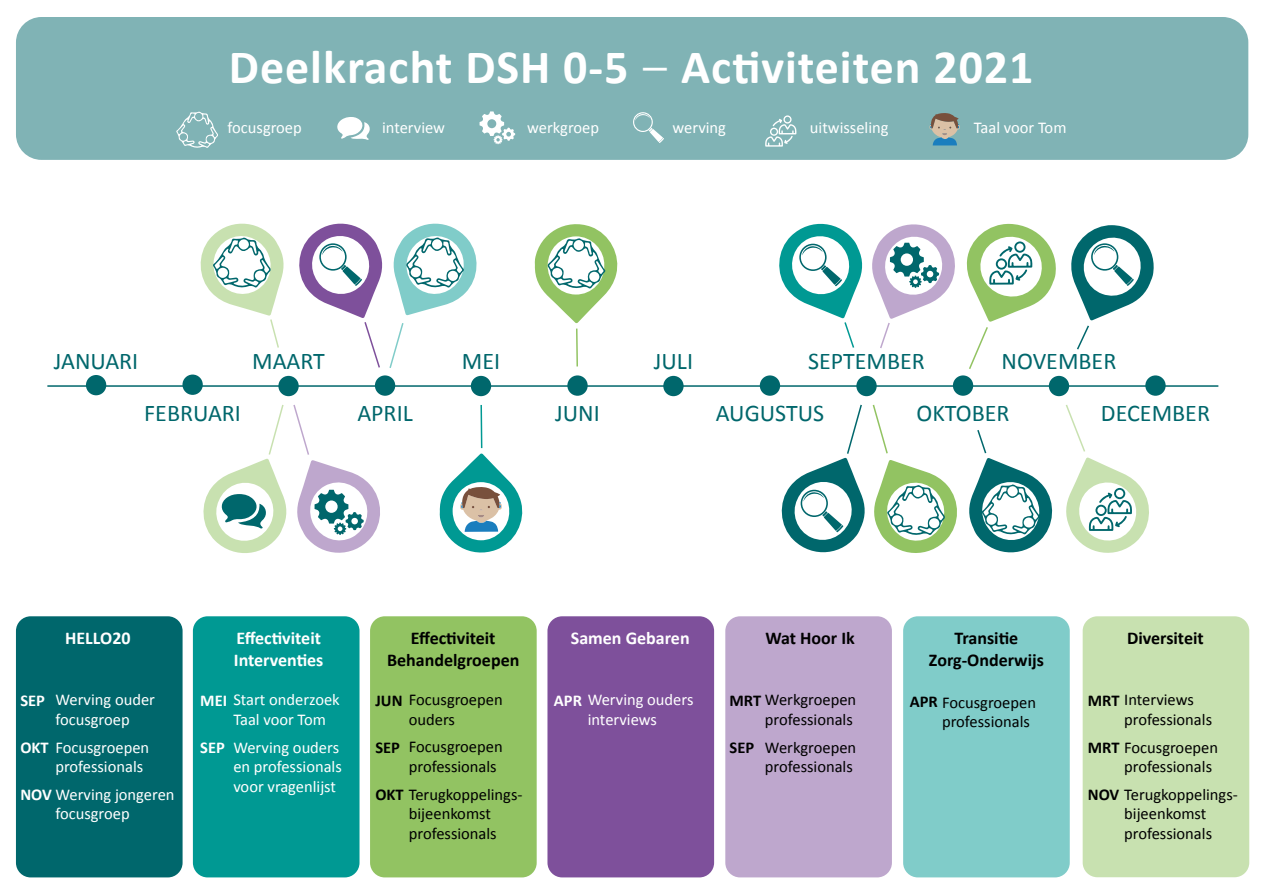
<style>
.page{position:relative;width:1263px;height:893px;background:#fff}
.page>*{position:absolute;margin:0;border:0;box-sizing:border-box;transform-origin:0 0}
.t1{font:700 48px "Calibri";letter-spacing:.02em;color:#fff}
.t2{font:24px "Calibri";color:#00676c}
.t3{font:700 18px/21.6px "Calibri";color:#000;text-align:center}
.t4{font:700 18px/21.6px "Calibri";color:#fff}
.t5{font:16.5px/19.8px "Calibri";color:#000}
.t6{font:16.5px/19.8px "Calibri";color:#fff}
.t7{font:700 16.5px "Calibri";color:#fff}
.t8{font:700 16.5px "Calibri";color:#000}
.s1{font-family:"Koz Go Pr 6 N";font-weight:400}
.s2{font-weight:700}
</style>
<div class="page">
<hr style="left:47px;top:385px;width:1171px;height:2px;background:#00676c">
<div style="left:86px;top:375px;width:20px;height:20px;background:#00676c;border-radius:50%"></div>
<div style="left:278px;top:376px;width:21px;height:20px;background:#00676c;border-radius:50%"></div>
<div style="left:471px;top:376px;width:20px;height:20px;background:#00676c;border-radius:50%"></div>
<div style="left:663px;top:376px;width:21px;height:20px;background:#00676c;border-radius:50%"></div>
<div style="left:856px;top:376px;width:21px;height:20px;background:#00676c;border-radius:50%"></div>
<div style="left:1049px;top:376px;width:20px;height:20px;background:#00676c;border-radius:50%"></div>
<div style="left:182px;top:375px;width:21px;height:20px;background:#00676c;border-radius:50%"></div>
<div style="left:375px;top:375px;width:20px;height:21px;background:#00676c;border-radius:50%"></div>
<div style="left:567px;top:375px;width:21px;height:21px;background:#00676c;border-radius:50%"></div>
<div style="left:760px;top:375px;width:20px;height:21px;background:#00676c;border-radius:50%"></div>
<div style="left:953px;top:375px;width:20px;height:21px;background:#00676c;border-radius:50%"></div>
<div style="left:1145px;top:375px;width:21px;height:21px;background:#00676c;border-radius:50%"></div>
<div style="left:16px;top:17px;width:1232px;height:143px;background:#80b3b5;border-radius:25px"></div>
<svg style="left:479px;top:111px;width:36px;height:33px"></svg>
<svg style="left:176px;top:112px;width:42px;height:36px"></svg>
<svg style="left:337px;top:117px;width:33px;height:23px"></svg>
<svg style="left:633px;top:112px;width:31px;height:31px"></svg>
<svg style="left:765px;top:115px;width:31px;height:32px"></svg>
<svg style="left:929px;top:113px;width:31px;height:32px"></svg>
<svg style="left:1066px;top:458px;width:83px;height:95px"></svg>
<svg style="left:1066px;top:405px;width:19px;height:47px"></svg>
<svg style="left:203px;top:405px;width:83px;height:148px"></svg>
<svg style="left:293px;top:405px;width:87px;height:148px"></svg>
<svg style="left:781px;top:404px;width:176px;height:149px"></svg>
<svg style="left:966px;top:223px;width:90px;height:146px"></svg>
<svg style="left:201px;top:224px;width:83px;height:124px"></svg>
<svg style="left:534px;top:224px;width:84px;height:143px"></svg>
<svg style="left:969px;top:430px;width:84px;height:123px"></svg>
<svg style="left:779px;top:223px;width:84px;height:125px"></svg>
<svg style="left:299px;top:223px;width:177px;height:145px"></svg>
<svg style="left:872px;top:224px;width:83px;height:124px"></svg>
<div style="left:16px;top:616px;width:167px;height:261px;background:#00676c;border-radius:15px"></div>
<div style="left:193px;top:616px;width:166px;height:261px;background:#009993;border-radius:15px"></div>
<div style="left:370px;top:616px;width:167px;height:261px;background:#92c362;border-radius:15px"></div>
<div style="left:547px;top:616px;width:167px;height:261px;background:#7e509b;border-radius:15px"></div>
<div style="left:725px;top:616px;width:167px;height:261px;background:#bea7cd;border-radius:15px"></div>
<div style="left:903px;top:616px;width:167px;height:261px;background:#80ccc9;border-radius:15px"></div>
<div style="left:1083px;top:616px;width:166px;height:261px;background:#c8e1b0;border-radius:15px"></div>
<svg style="left:1071px;top:225px;width:83px;height:125px"></svg>
<svg style="left:439px;top:404px;width:84px;height:149px"></svg>
<h1 class="t1" style="left:229px;top:37px;width:806px">Deelkracht DSH 0-5 <span class="s1">‒</span> Activiteiten 2021</h1>
<p class="t6" style="left:228px;top:117px;width:76px">focusgroep</p>
<p class="t6" style="left:382px;top:117px;width:64px">interview</p>
<p class="t6" style="left:527px;top:117px;width:73px">werkgroep</p>
<p class="t6" style="left:673px;top:117px;width:55px">werving</p>
<p class="t6" style="left:810px;top:117px;width:80px">uitwisseling</p>
<p class="t6" style="left:974px;top:117px;width:94px">Taal voor Tom</p>
<h2 class="t2" style="left:54px;top:346px;width:86px">JANUARI</h2>
<h2 class="t2" style="left:252px;top:346px;width:74px">MAART</h2>
<h2 class="t2" style="left:462px;top:346px;width:40px">MEI</h2>
<h2 class="t2" style="left:654px;top:346px;width:41px">JULI</h2>
<h2 class="t2" style="left:808px;top:346px;width:118px">SEPTEMBER</h2>
<h2 class="t2" style="left:1001px;top:346px;width:116px">NOVEMBER</h2>
<h2 class="t2" style="left:144px;top:398px;width:98px">FEBRUARI</h2>
<h2 class="t2" style="left:357px;top:398px;width:57px">APRIL</h2>
<h2 class="t2" style="left:555px;top:398px;width:46px">JUNI</h2>
<h2 class="t2" style="left:716px;top:398px;width:110px">AUGUSTUS</h2>
<h2 class="t2" style="left:916px;top:398px;width:95px">OKTOBER</h2>
<h2 class="t2" style="left:1101px;top:398px;width:111px">DECEMBER</h2>
<p class="t4" style="left:65px;top:627px;width:67px">HELLO20</p>
<p class="t6" style="left:55px;top:690px;width:101px">Werving ouder focusgroep</p>
<p class="t6" style="left:55px;top:757px;width:89px">professionals</p>
<p class="t6" style="left:55px;top:804px;width:76px">focusgroep</p>
<p class="t7" style="left:20px;top:690px;width:26px">SEP</p>
<p class="t6" style="left:20px;top:737px;width:130px"><span class="s2">OKT</span> Focusgroepen</p>
<p class="t6" style="left:20px;top:784px;width:156px"><span class="s2">NOV</span> Werving jongeren</p>
<p class="t4" style="left:234px;top:627px;width:91px">Effectiviteit<br>Interventies</p>
<p class="t6" style="left:200px;top:690px;width:141px"><span class="s2">MEI</span> Start onderzoek</p>
<p class="t7" style="left:200px;top:737px;width:26px">SEP</p>
<p class="t6" style="left:233px;top:706px;width:107px;line-height:27.3px">Taal voor Tom<br>Werving ouders</p>
<p class="t6" style="left:233px;top:757px;width:110px">en professionals voor vragenlijst</p>
<p class="t3" style="left:387px;top:627px;width:134px">Effectiviteit<br>Behandelgroepen</p>
<p class="t5" style="left:375px;top:690px;width:129px"><span class="s2">JUN</span> Focusgroepen</p>
<p class="t8" style="left:375px;top:737px;width:26px">SEP</p>
<p class="t5" style="left:375px;top:784px;width:149px"><span class="s2">OKT</span> Terugkoppelings-</p>
<p class="t5" style="left:409px;top:706px;width:95px;line-height:27.3px">ouders<br>Focusgroepen</p>
<p class="t5" style="left:409px;top:757px;width:89px">professionals</p>
<p class="t5" style="left:409px;top:804px;width:89px">bijeenkomst professionals</p>
<p class="t4" style="left:571px;top:627px;width:120px">Samen Gebaren</p>
<p class="t3" style="left:765px;top:627px;width:91px">Wat Hoor Ik</p>
<p class="t6" style="left:554px;top:690px;width:141px;text-align:center"><span class="s2">APR</span> Werving ouders interviews</p>
<p class="t5" style="left:729px;top:690px;width:128px;text-align:right"><span class="s2">MRT</span> Werkgroepen professionals</p>
<p class="t5" style="left:765px;top:737px;width:93px">Werkgroepen professionals</p>
<p class="t8" style="left:729px;top:737px;width:26px">SEP</p>
<p class="t3" style="left:929px;top:627px;width:116px">Transitie<br>Zorg-Onderwijs</p>
<p class="t3" style="left:1127px;top:627px;width:78px">Diversiteit</p>
<p class="t5" style="left:1124px;top:690px;width:89px;text-indent:-36px"><span class="s2">MRT</span> Interviews professionals</p>
<p class="t5" style="left:1124px;top:737px;width:95px;text-indent:-36px"><span class="s2">MRT</span> Focusgroepen professionals</p>
<p class="t5" style="left:1124px;top:784px;width:115px;text-indent:-36px"><span class="s2">NOV</span> Terugkoppelings&shy;bijeenkomst professionals</p>
<p class="t5" style="left:942px;top:692px;width:95px;text-indent:-32px"><span class="s2">APR</span> Focusgroepen professionals</p>
</div>
